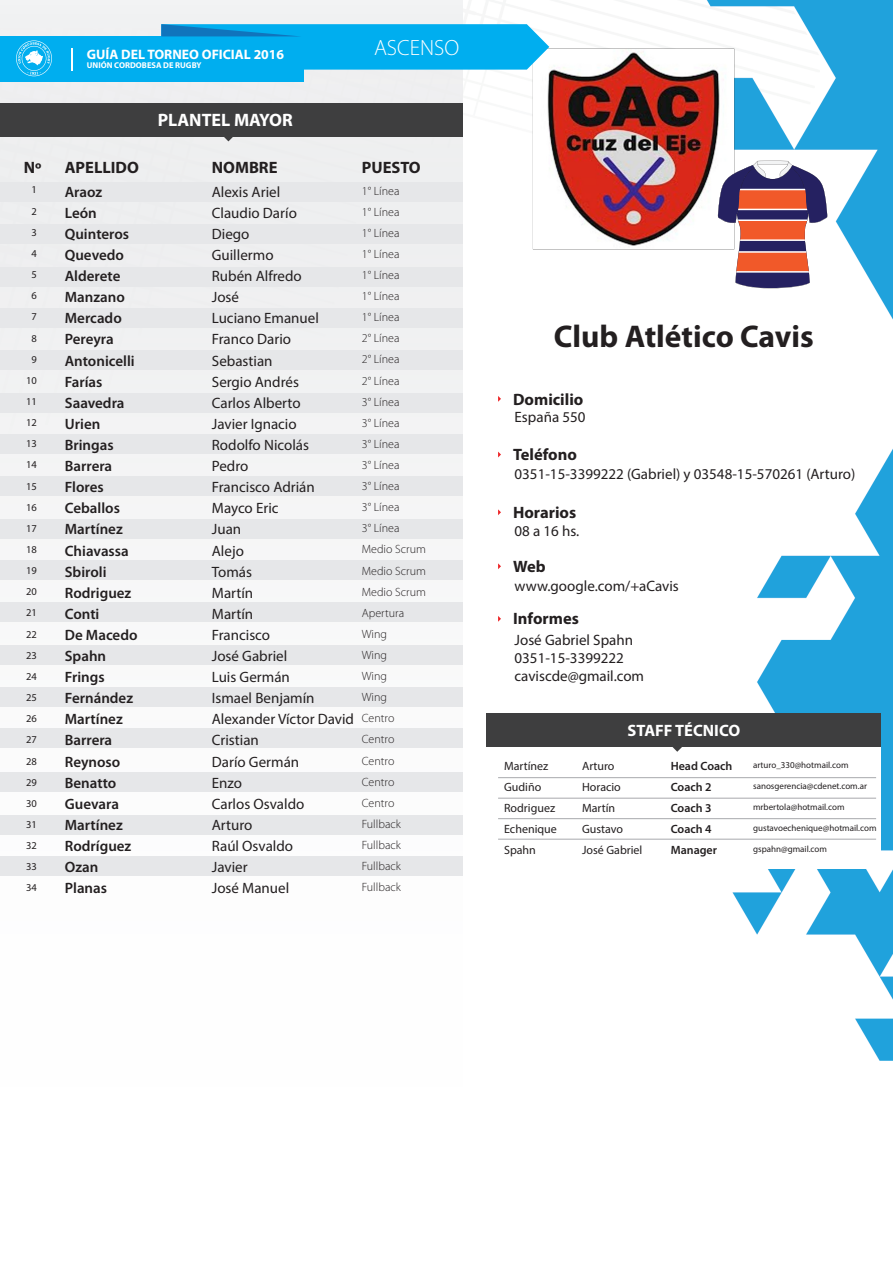
<style>
.page{position:relative;width:893px;height:1263px;background:#fff}
.page>*{position:absolute;margin:0;border:0;box-sizing:border-box;transform-origin:0 0}
.t1{font:700 31.5px "Myriad Pro";color:#231f20}
.t2{font:300 22.05px "Myriad Pro";color:#fff}
.t3{font:700 18px "Myriad Pro";color:#fff}
.t4{font:700 16.5px "Myriad Pro";color:#231f20}
.t5{font:700 16.5px "Myriad Pro";color:#fff}
.t6{font:15px/21.1px "Myriad Pro";color:#231f20}
.t7{font:600 15px/21.1px "Myriad Pro";color:#231f20}
.t8{font:700 13.65px "Myriad Pro";color:#fff}
.t9{font:300 12px/21.1px "Myriad Pro";color:#231f20}
.t10{font:12px/21px "Myriad Pro";color:#231f20}
.t11{font:600 12px/21px "Myriad Pro";color:#231f20}
.t12{font:10.5px/21.1px "Myriad Pro";color:#231f20;text-align:center}
.t13{font:9px "Myriad Pro";color:#231f20}
.t14{font:700 8.4px "Myriad Pro";color:#fff}
</style>
<div class="page">
<img style="left:462px;top:0;width:431px;height:1061px">
<div style="left:0;top:0;width:462px;height:1179px;background:#fafafa"></div>
<div style="left:0;top:182px;width:462px;height:19px;background:#e6e7e9"></div>
<div style="left:0;top:224px;width:462px;height:19px;background:#e6e7e9"></div>
<div style="left:0;top:267px;width:462px;height:19px;background:#e6e7e9"></div>
<div style="left:0;top:308px;width:462px;height:19px;background:#e6e7e9"></div>
<div style="left:0;top:350px;width:462px;height:19px;background:#e6e7e9"></div>
<div style="left:0;top:393px;width:462px;height:19px;background:#e6e7e9"></div>
<div style="left:0;top:434px;width:462px;height:19px;background:#e6e7e9"></div>
<div style="left:0;top:476px;width:462px;height:19px;background:#e6e7e9"></div>
<div style="left:0;top:519px;width:462px;height:19px;background:#e6e7e9"></div>
<div style="left:0;top:560px;width:462px;height:19px;background:#e6e7e9"></div>
<div style="left:0;top:602px;width:462px;height:19px;background:#e6e7e9"></div>
<div style="left:0;top:645px;width:462px;height:19px;background:#e6e7e9"></div>
<div style="left:0;top:687px;width:462px;height:19px;background:#e6e7e9"></div>
<div style="left:0;top:728px;width:462px;height:19px;background:#e6e7e9"></div>
<div style="left:0;top:772px;width:462px;height:19px;background:#e6e7e9"></div>
<div style="left:0;top:815px;width:462px;height:19px;background:#e6e7e9"></div>
<div style="left:0;top:856px;width:462px;height:19px;background:#e6e7e9"></div>
<div style="left:0;top:103px;width:462px;height:33px;background:#3e3e3f"></div>
<svg style="left:222px;top:136px;width:13px;height:5px"></svg>
<svg style="left:498px;top:396px;width:3px;height:6px"></svg>
<svg style="left:498px;top:452px;width:3px;height:5px"></svg>
<svg style="left:498px;top:509px;width:3px;height:6px"></svg>
<svg style="left:498px;top:563px;width:3px;height:6px"></svg>
<svg style="left:498px;top:616px;width:3px;height:6px"></svg>
<div style="left:487px;top:714px;width:394px;height:155px;background:#fff"></div>
<hr style="left:498px;top:777px;width:378px;height:1px;background:#a8a9ad">
<hr style="left:498px;top:798px;width:378px;height:1px;background:#a8a9ad">
<hr style="left:498px;top:818px;width:378px;height:1px;background:#a8a9ad">
<hr style="left:498px;top:839px;width:378px;height:1px;background:#a8a9ad">
<div style="left:487px;top:714px;width:394px;height:33px;background:#3e3e3f"></div>
<svg style="left:672px;top:747px;width:10px;height:5px"></svg>
<img style="left:500px;top:0;width:298px;height:298px">
<div style="left:0;top:36px;width:304px;height:46px;background:#00aeef"></div>
<svg style="left:161px;top:24px;width:388px;height:46px"></svg>
<svg style="left:16px;top:40px;width:36px;height:36px"></svg>
<svg style="left:71px;top:48px;width:1px;height:23px"></svg>
<svg style="left:718px;top:161px;width:109px;height:127px"></svg>
<p class="t8" style="left:87px;top:46px;width:199px">GUÍA DEL TORNEO OFICIAL 2016</p>
<h2 class="t2" style="left:374px;top:35px;width:87px">ASCENSO</h2>
<p class="t14" style="left:87px;top:60px;width:116px">UNIÓN CORDOBESA DE RUGBY</p>
<p class="t3" style="left:158px;top:108px;width:137px">PLANTEL MAYOR</p>
<p class="t4" style="left:24px;top:157px;width:19px">Nº</p>
<p class="t4" style="left:65px;top:157px;width:76px">APELLIDO</p>
<p class="t4" style="left:212px;top:157px;width:67px">NOMBRE</p>
<p class="t4" style="left:362px;top:157px;width:60px">PUESTO</p>
<p class="t12" style="left:26px;top:179px;width:12px">1<br>2<br>3<br>4<br>5<br>6<br>7<br>8<br>9<br>10<br>11<br>12<br>13<br>14<br>15<br>16<br>17<br>18<br>19<br>20<br>21<br>22<br>23<br>24<br>25<br>26<br>27<br>28<br>29<br>30<br>31<br>32<br>33<br>34</p>
<p class="t7" style="left:65px;top:181px;width:74px">Araoz<br>León<br>Quinteros<br>Quevedo<br>Alderete<br>Manzano<br>Mercado<br>Pereyra<br>Antonicelli<br>Farías<br>Saavedra<br>Urien<br>Bringas<br>Barrera<br>Flores<br>Ceballos<br>Martínez<br>Chiavassa<br>Sbiroli<br>Rodriguez<br>Conti<br>De Macedo<br>Spahn<br>Frings<br>Fernández<br>Martínez<br>Barrera<br>Reynoso<br>Benatto<br>Guevara<br>Martínez<br>Rodríguez<br>Ozan<br>Planas</p>
<p class="t6" style="left:212px;top:181px;width:144px">Alexis Ariel<br>Claudio Darío<br>Diego<br>Guillermo<br>Rubén Alfredo<br>José<br>Luciano Emanuel<br>Franco Dario<br>Sebastian<br>Sergio Andrés<br>Carlos Alberto<br>Javier Ignacio<br>Rodolfo Nicolás<br>Pedro<br>Francisco Adrián<br>Mayco Eric<br>Juan<br>Alejo<br>Tomás<br>Martín<br>Martín<br>Francisco<br>José Gabriel<br>Luis Germán<br>Ismael Benjamín<br>Alexander Víctor David<br>Cristian<br>Darío Germán<br>Enzo<br>Carlos Osvaldo<br>Arturo<br>Raúl Osvaldo<br>Javier<br>José Manuel</p>
<p class="t9" style="left:362px;top:180px;width:66px">1° Línea<br>1° Línea<br>1° Línea<br>1° Línea<br>1° Línea<br>1° Línea<br>1° Línea<br>2° Línea<br>2° Línea<br>2° Línea<br>3° Línea<br>3° Línea<br>3° Línea<br>3° Línea<br>3° Línea<br>3° Línea<br>3° Línea<br>Medio Scrum<br>Medio Scrum<br>Medio Scrum<br>Apertura<br>Wing<br>Wing<br>Wing<br>Wing<br>Centro<br>Centro<br>Centro<br>Centro<br>Centro<br>Fullback<br>Fullback<br>Fullback<br>Fullback</p>
<h1 class="t1" style="left:554px;top:316px;width:262px">Club Atlético Cavis</h1>
<p class="t4" style="left:513px;top:388px;width:72px">Domicilio</p>
<p class="t6" style="left:515px;top:407px;width:72px">España 550</p>
<p class="t4" style="left:513px;top:444px;width:65px">Teléfono</p>
<p class="t6" style="left:515px;top:464px;width:342px">0351-15-3399222 (Gabriel) y 03548-15-570261 (Arturo)</p>
<p class="t4" style="left:513px;top:501px;width:65px">Horarios</p>
<p class="t6" style="left:515px;top:520px;width:66px">08 a 16 hs.</p>
<p class="t4" style="left:513px;top:555px;width:34px">Web</p>
<p class="t6" style="left:515px;top:575px;width:166px">www.google.com/+aCavis</p>
<p class="t4" style="left:513px;top:608px;width:67px">Informes</p>
<p class="t6" style="left:515px;top:631px;width:131px;line-height:18px">José Gabriel Spahn<br>0351-15-3399222 caviscde@gmail.com</p>
<p class="t5" style="left:628px;top:719px;width:114px">STAFF TÉCNICO</p>
<p class="t11" style="left:671px;top:755px;width:63px">Head Coach<br>Coach 2<br>Coach 3<br>Coach 4<br>Manager</p>
<p class="t10" style="left:504px;top:755px;width:54px">Martínez<br>Gudiño<br>Rodriguez<br>Echenique<br>Spahn</p>
<p class="t10" style="left:582px;top:755px;width:62px">Arturo<br>Horacio<br>Martín<br>Gustavo<br>José Gabriel</p>
<p class="t13" style="left:753px;top:759px;width:97px">arturo_330@hotmail.com</p>
<p class="t13" style="left:753px;top:780px;width:115px">sanosgerencia@cdenet.com.ar</p>
<p class="t13" style="left:753px;top:801px;width:93px">mrbertola@hotmail.com</p>
<p class="t13" style="left:753px;top:822px;width:125px">gustavoechenique@hotmail.com</p>
<p class="t13" style="left:753px;top:843px;width:75px">gspahn@gmail.com</p>
</div>
